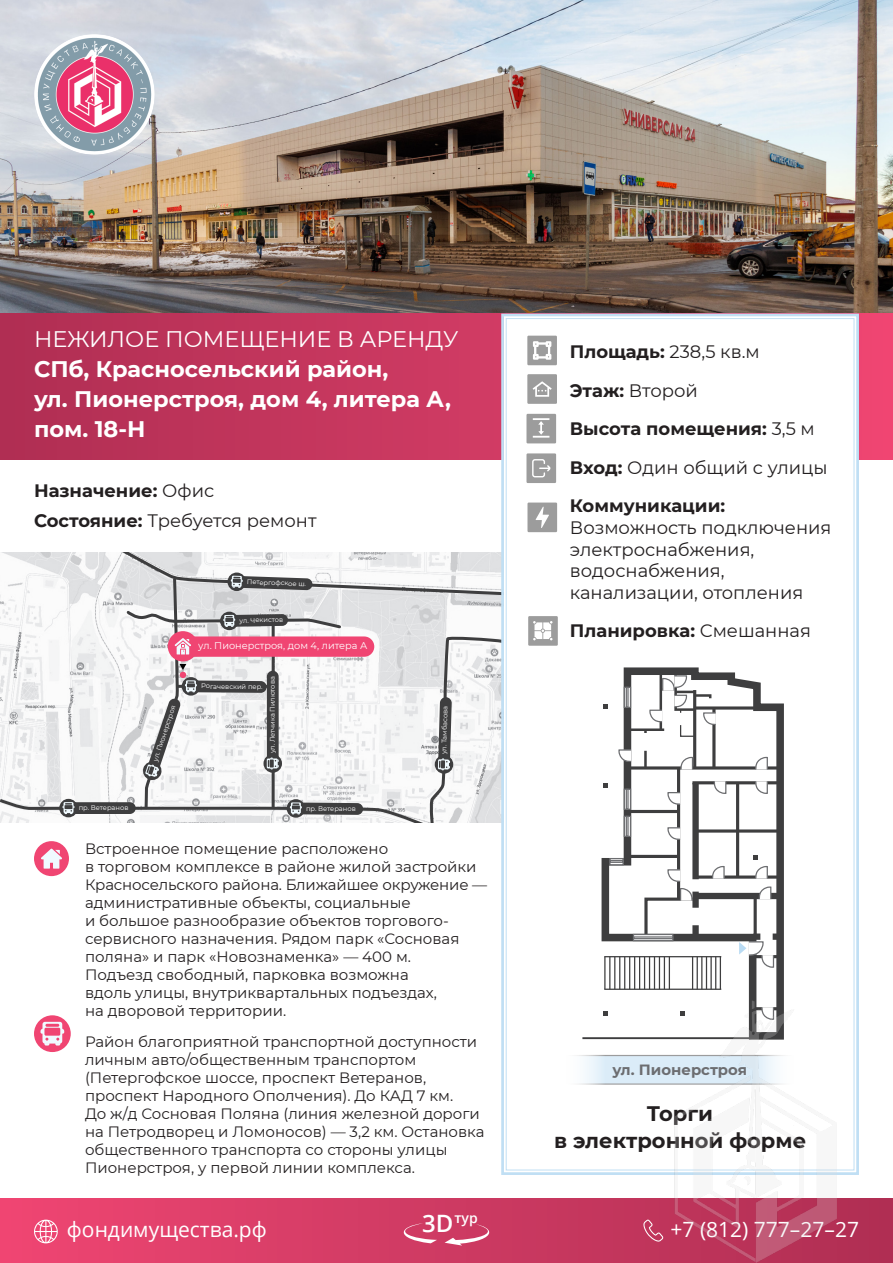
<style>
.page{position:relative;width:893px;height:1263px;background:#fff}
.page>*{position:absolute;margin:0;border:0;box-sizing:border-box;transform-origin:0 0}
.t1{font:600 24px "Open Sans";color:#fff}
.t2{font:700 22.5px/30px "Montserrat";color:#fff}
.t3{font:21px "Open Sans";color:#fff}
.ЗАГОЛОВОК_1{font:700 21px/27px "Montserrat";color:#231f20;text-align:center}
.t4{font:18px/21.6px "Montserrat";color:#231f20}
.t5{font:700 18px "Montserrat";color:#231f20}
.t6{font:15px/18px "Montserrat";color:#231f20}
.t7{font:700 14.85px "Montserrat";color:#6c6d70}
.t8{font:600 13.95px "Open Sans";color:#fff}
.t9{font:9.75px "Montserrat";color:#fff}
.t10{font:6.75px "Montserrat";color:#fff}
.s1{font-weight:400}
.s2{font-weight:700}
</style>
<div class="page">
<img style="left:0;top:0;width:893px;height:314px">
<svg style="left:0;top:314px;width:893px;height:146px;background:#c8365e"></svg>
<img style="left:34px;top:34px;width:121px;height:121px;border-radius:60px">
<svg style="left:0;top:1198px;width:893px;height:65px;background:#cd3861"></svg>
<svg style="left:34px;top:1219px;width:22px;height:24px"></svg>
<svg style="left:837px;top:312px;width:23px;height:863px"></svg>
<div style="left:34px;top:841px;width:35px;height:35px;background:#f04572;border-radius:50%"></div>
<svg style="left:41px;top:848px;width:15px;height:21px"></svg>
<div style="left:34px;top:1015px;width:37px;height:37px;background:#f04572;border-radius:50%"></div>
<svg style="left:41px;top:1022px;width:15px;height:23px"></svg>
<svg style="left:0;top:552px;width:56px;height:271px"></svg>
<img style="left:56px;top:0;width:781px;height:1263px">
<p class="t2" style="left:34px;top:323px;width:426px"><span class="s1">НЕЖИЛОЕ ПОМЕЩЕНИЕ В АРЕНДУ<br></span>СПб, Красносельский район,<br>ул. Пионерстроя, дом 4, литера А, пом. 18-Н</p>
<p class="t5" style="left:34px;top:477px;width:182px">Назначение: <span class="s1">Офис</span></p>
<p class="t4" style="left:34px;top:509px;width:284px"><span class="s2">Состояние:</span> Требуется ремонт</p>
<p class="t10" style="left:247px;top:577px;width:61px;rotate:2deg">Петергофское ш.</p>
<p class="t10" style="left:150px;top:759px;width:60px;rotate:-71deg">ул. Пионерстроя</p>
<p class="t10" style="left:239px;top:616px;width:45px;rotate:-1deg">ул. Чекистов</p>
<p class="t9" style="left:198px;top:639px;width:170px">ул. Пионерстроя, дом 4, литера А</p>
<p class="t10" style="left:268px;top:753px;width:78px;rotate:-90deg">ул. Летчика Пилютова</p>
<p class="t10" style="left:201px;top:681px;width:63px;rotate:1deg">Рогачевский пер.</p>
<p class="t10" style="left:79px;top:803px;width:51px">пр. Ветеранов</p>
<p class="t10" style="left:306px;top:803px;width:51px;rotate:1deg">пр. Ветеранов</p>
<p class="t10" style="left:439px;top:754px;width:50px;rotate:-88deg">ул. Тамбасова</p>
<p class="t6" style="left:85px;top:839px;width:404px">Встроенное помещение расположено<br>в торговом комплексе в районе жилой застройки Красносельского района. Ближайшее окружение — административные объекты, социальные<br>и большое разнообразие объектов торгового&shy;сервисного назначения. Рядом парк «Сосновая поляна» и парк «Новознаменка» — 400 м.<br>Подъезд свободный, парковка возможна<br>вдоль улицы, внутриквартальных подъездах,<br>на дворовой территории.</p>
<p class="t6" style="left:85px;top:1032px;width:401px">Район благоприятной транспортной доступности личным авто/общественным транспортом (Петергофское шоссе, проспект Ветеранов, проспект Народного Ополчения). До КАД 7 км.<br>До ж/д Сосновая Поляна (линия железной дороги на Петродворец и Ломоносов) — 3,2 км. Остановка общественного транспорта со стороны улицы Пионерстроя, у первой линии комплекса.</p>
<p class="t4" style="left:570px;top:340px;width:191px"><span class="s2">Площадь:</span> 238,5 кв.м</p>
<p class="t4" style="left:570px;top:379px;width:130px"><span class="s2">Этаж:</span> Второй</p>
<p class="t5" style="left:570px;top:416px;width:246px">Высота помещения: <span class="s1">3,5 м</span></p>
<p class="t4" style="left:570px;top:456px;width:259px"><span class="s2">Вход:</span> Один общий с улицы</p>
<p class="t4" style="left:570px;top:495px;width:263px"><span class="s2">Коммуникации:<br></span>Возможность подключения электроснабжения, водоснабжения, канализации, отопления</p>
<p class="t5" style="left:570px;top:618px;width:243px">Планировка: <span class="s1">Смешанная</span></p>
<p class="t7" style="left:612px;top:1059px;width:136px">ул. Пионерстроя</p>
<p class="ЗАГОЛОВОК_1" style="left:554px;top:1099px;width:254px">Торги<br>в электронной форме</p>
<p class="t8" style="left:454px;top:1208px;width:25px">тур</p>
<p class="t3" style="left:67px;top:1215px;width:201px">фондимущества.рф</p>
<p class="t1" style="left:422px;top:1207px;width:33px">3D</p>
<p class="t3" style="left:670px;top:1215px;width:190px">+7 (812) 777–27–27</p>
</div>
